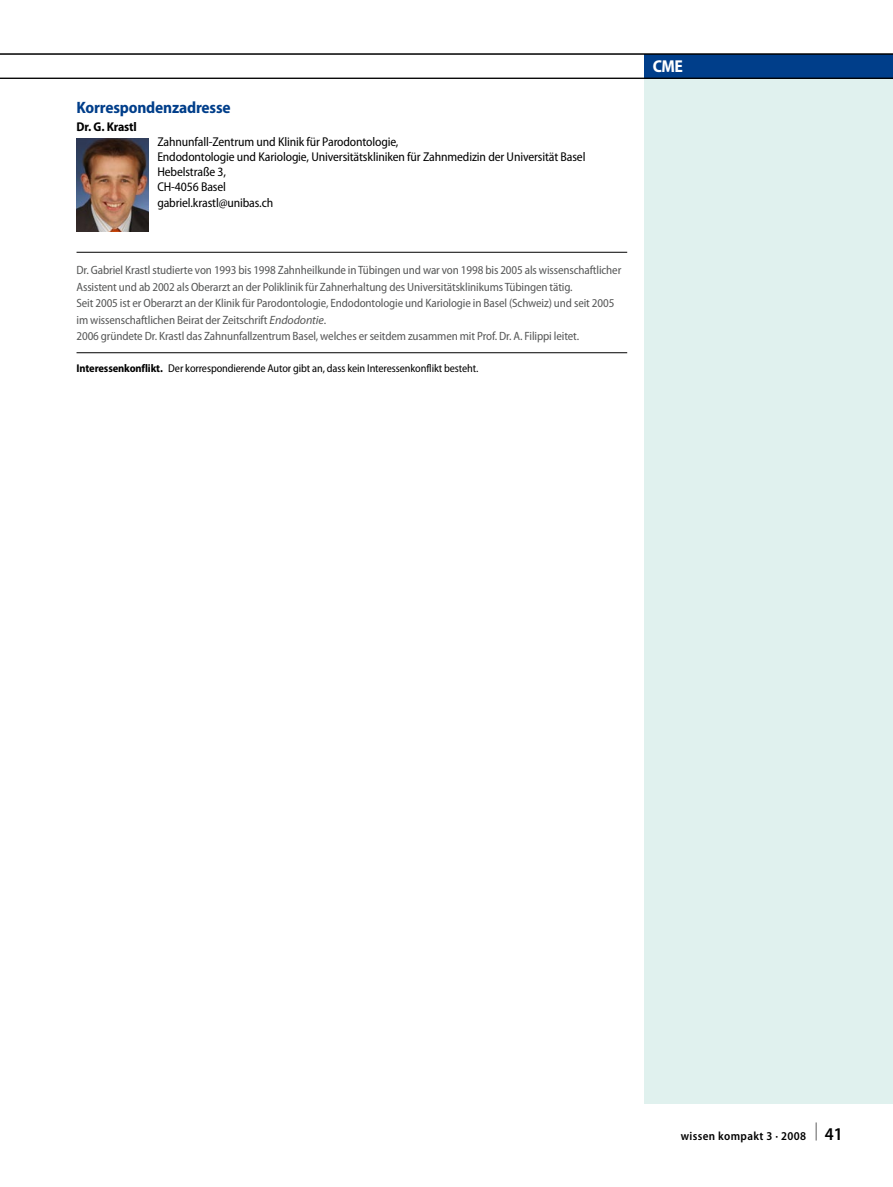
<style>
.page{position:relative;width:893px;height:1187px;background:#fff}
.page>*{position:absolute;margin:0;border:0;box-sizing:border-box;transform-origin:0 0}
.t1{font:700 semi-condensed 17.25px "Myriad Pro";color:#fff}
._999_012_u1_12ptVor{font:700 semi-condensed 16.5px "Myriad Pro";letter-spacing:-.01em;color:#003e8a}
._022_autorenadresse{font:semi-condensed 12.75px/15px "Myriad Pro";letter-spacing:-.01em;color:#000}
._021_autorenname{font:700 semi-condensed 12.75px "Myriad Pro";letter-spacing:-.01em;color:#000}
.Lebenslauf{font:semi-condensed 12px/16.5px "Myriad Pro";letter-spacing:-.01em;color:#565757}
.t2{font:600 semi-condensed 12px "Myriad Pro";letter-spacing:.03em;color:#000}
._044_kleinsatz_artik{font:semi-condensed 11.25px "Myriad Pro";letter-spacing:-.01em;color:#000}
.s1{font-style:italic;font-stretch:normal}
.s2{font-weight:700}
.s3{font-size:18px}
</style>
<div class="page">
<div style="left:644px;top:78px;width:249px;height:1025px;background:#e0f1ee"></div>
<div style="left:644px;top:54px;width:249px;height:24px;background:#003e8a"></div>
<img style="left:76px;top:138px;width:73px;height:94px">
<hr style="left:77px;top:252px;width:550px;height:1px;background:#000">
<hr style="left:77px;top:352px;width:550px;height:1px;background:#000">
<hr style="left:0;top:54px;width:893px;height:1px;background:#000">
<hr style="left:0;top:78px;width:893px;height:1px;background:#000">
<p class="_999_012_u1_12ptVor" style="left:77px;top:99px;width:156px">Korrespondenzadresse</p>
<p class="_021_autorenname" style="left:77px;top:120px;width:62px">Dr. G. Krastl</p>
<p class="_022_autorenadresse" style="left:157px;top:135px;width:430px">Zahnunfall-Zentrum und Klinik für Parodontologie,<br>Endodontologie und Kariologie, Universitätskliniken für Zahnmedizin der Universität Basel</p>
<p class="_022_autorenadresse" style="left:157px;top:165px;width:70px">Hebelstraße 3,<br>CH-4056 Basel</p>
<p class="_022_autorenadresse" style="left:157px;top:195px;width:117px">gabriel.krastl@unibas.ch</p>
<p class="Lebenslauf" style="left:77px;top:262px;width:546px">Dr. Gabriel Krastl studierte von 1993 bis 1998 Zahnheilkunde in Tübingen und war von 1998 bis 2005 als wissenschaftlicher<br>Assistent und ab 2002 als Oberarzt an der Poliklinik für Zahnerhaltung des Universitätsklinikums Tübingen tätig.</p>
<p class="Lebenslauf" style="left:77px;top:295px;width:539px">Seit 2005 ist er Oberarzt an der Klinik für Parodontologie, Endodontologie und Kariologie in Basel (Schweiz) und seit 2005 im wissenschaftlichen Beirat der Zeitschrift <span class="s1">Endodontie</span>.</p>
<p class="Lebenslauf" style="left:77px;top:328px;width:504px">2006 gründete Dr. Krastl das Zahnunfallzentrum Basel, welches er seitdem zusammen mit Prof. Dr. A. Filippi leitet.</p>
<p class="_044_kleinsatz_artik" style="left:77px;top:362px;width:403px"><span class="s2">Interessenkonflikt.</span> Der korrespondierende Autor gibt an, dass kein Interessenkonflikt besteht.</p>
<h1 class="t1" style="left:653px;top:56px;width:32px">CME</h1>
<p class="t2" style="left:681px;top:1129px;width:164px">wissen kompakt 3 · 2008 <sup>|</sup> <span class="s3">41</span></p>
</div>
